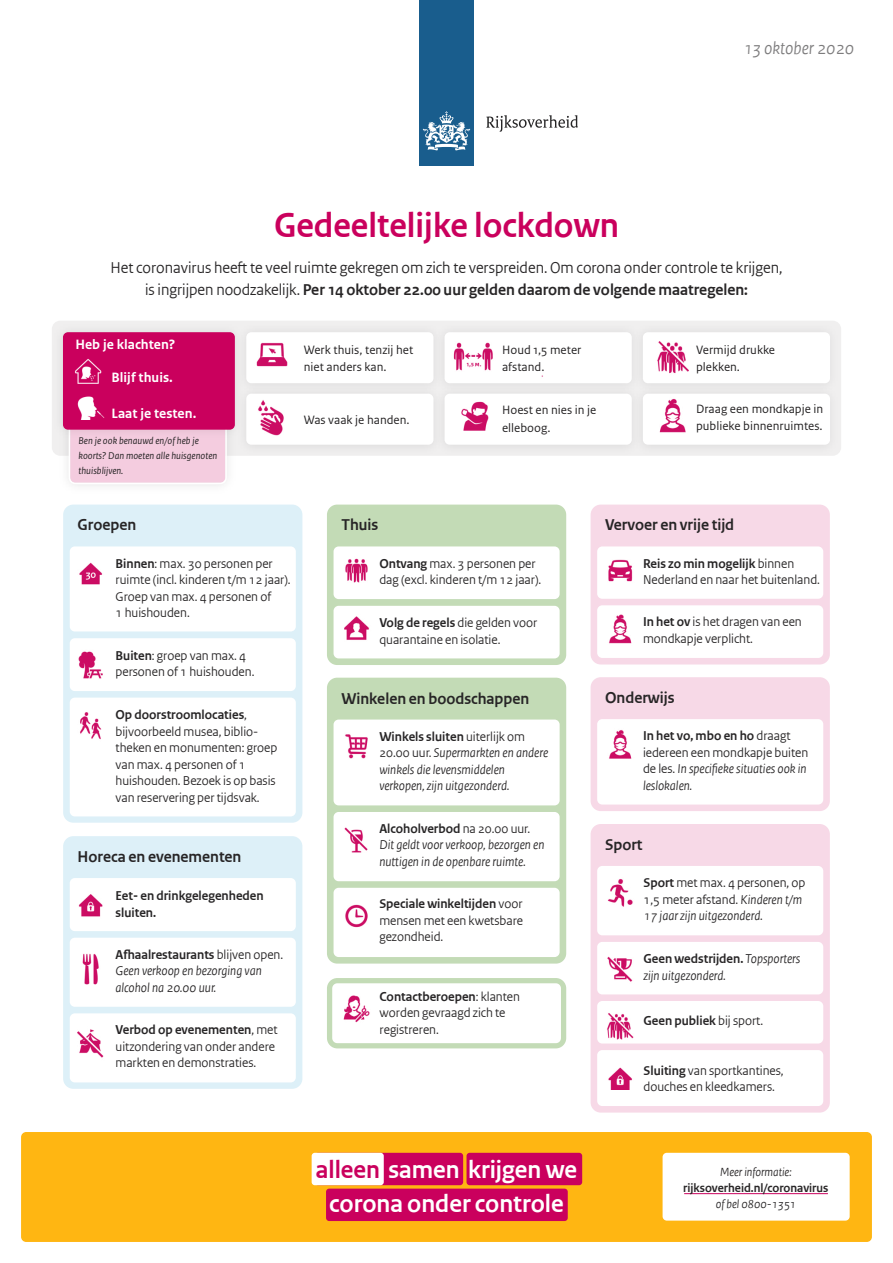
<style>
.page{position:relative;width:893px;height:1263px;background:#fff}
.page>*{position:absolute;margin:0;border:0;box-sizing:border-box;transform-origin:0 0}
.t1{font:700 36px "Rijksoverheid Sans TT";color:#ca005d}
.t2{font:700 25.95px "Rijksoverheid Sans TT";color:#fff}
.t3{font:italic 18.3px "Rijksoverheid Sans TT";color:#7d7c7d}
.t4{font:700 16.5px "Rijksoverheid Sans TT";color:#272526}
.t5{font:16.5px "Rijksoverheid Sans TT";color:#272526}
.t6{font:700 14.25px "Rijksoverheid Sans Text";color:#fff}
.t7{font:13.5px/16.5px "Rijksoverheid Sans TT";color:#272526}
.t8{font:italic 13.5px/16.5px "Rijksoverheid Sans TT";color:#272526}
.t9{font:700 13.5px/16.5px "Rijksoverheid Sans TT";color:#272526}
.t10{font:12.75px/17.2px "Rijksoverheid Sans Text";color:#272526}
.t11{font:700 12.6px "Rijksoverheid Sans TT";color:#272526}
.t12{font:italic 12.45px "Rijksoverheid Sans TT";color:#272526}
.t13{font:italic 10.35px/15.1px "Rijksoverheid Sans Text";color:#272526}
.s1{font-weight:400}
.s2{font-weight:700}
.s3{font-weight:700;font-style:normal}
.s4{font-style:normal}
.s5{font-style:italic}
.s6{color:#ca005d}
</style>
<div class="page">
<div style="left:591px;top:505px;width:239px;height:159px;background:#f7d9e7;border-radius:10px"></div>
<div style="left:597px;top:546px;width:226px;height:53px;background:#fff;border-radius:5px"></div>
<div style="left:597px;top:605px;width:226px;height:53px;background:#fff;border-radius:5px"></div>
<div style="left:63px;top:505px;width:239px;height:318px;background:#ddf0f8;border-radius:10px"></div>
<div style="left:70px;top:546px;width:226px;height:85px;background:#fff;border-radius:5px"></div>
<div style="left:70px;top:638px;width:226px;height:53px;background:#fff;border-radius:5px"></div>
<div style="left:70px;top:698px;width:226px;height:118px;background:#fff;border-radius:5px"></div>
<div style="left:21px;top:1132px;width:851px;height:110px;background:#ffb612;border-radius:5px"></div>
<div style="left:663px;top:1153px;width:187px;height:67px;background:#fff;border-radius:4px"></div>
<div style="left:419px;top:0;width:55px;height:166px;background:#195d8d"></div>
<svg style="left:423px;top:111px;width:47px;height:40px"></svg>
<svg style="left:486px;top:115px;width:92px;height:17px"></svg>
<div style="left:315px;top:1153px;width:148px;height:32px;background:#ca005d;border-radius:3px"></div>
<div style="left:466px;top:1153px;width:116px;height:32px;background:#ca005d;border-radius:3px"></div>
<div style="left:326px;top:1188px;width:242px;height:33px;background:#ca005d;border-radius:3px"></div>
<div style="left:312px;top:1153px;width:72px;height:32px;background:#fff;border-radius:3px"></div>
<hr style="left:684px;top:1193px;width:144px;height:1px;background:#ca005d">
<div style="left:63px;top:836px;width:239px;height:253px;background:#ddf0f8;border-radius:10px"></div>
<div style="left:70px;top:878px;width:226px;height:53px;background:#fff;border-radius:5px"></div>
<div style="left:70px;top:938px;width:226px;height:69px;background:#fff;border-radius:5px"></div>
<div style="left:70px;top:1013px;width:226px;height:69px;background:#fff;border-radius:5px"></div>
<div style="left:591px;top:824px;width:239px;height:288px;background:#f7d9e7;border-radius:10px"></div>
<div style="left:597px;top:866px;width:226px;height:69px;background:#fff;border-radius:5px"></div>
<div style="left:597px;top:942px;width:226px;height:52px;background:#fff;border-radius:5px"></div>
<div style="left:597px;top:1001px;width:226px;height:42px;background:#fff;border-radius:5px"></div>
<div style="left:597px;top:1050px;width:226px;height:56px;background:#fff;border-radius:5px"></div>
<div style="left:445px;top:332px;width:187px;height:51px;background:#fff;border-radius:5px"></div>
<div style="left:643px;top:394px;width:187px;height:51px;background:#fff;border-radius:5px"></div>
<svg style="left:69px;top:442px;width:8px;height:42px"></svg>
<img style="left:52px;top:320px;width:196px;height:122px">
<div style="left:63px;top:332px;width:172px;height:98px;background:#ca005d;border-radius:5px"></div>
<div style="left:591px;top:677px;width:239px;height:134px;background:#f7d9e7;border-radius:10px"></div>
<div style="left:597px;top:719px;width:226px;height:85px;background:#fff;border-radius:5px"></div>
<img style="left:77px;top:341px;width:611px;height:748px">
<p class="t3" style="left:744px;top:41px;width:112px">13 oktober 2020</p>
<p class="t1" style="left:274px;top:210px;width:346px">Gedeeltelijke lockdown</p>
<p class="t5" style="left:110px;top:260px;width:673px">Het coronavirus heeft te veel ruimte gekregen om zich te verspreiden. Om corona onder controle te krijgen,</p>
<p class="t4" style="left:145px;top:283px;width:604px"><span class="s1">is ingrijpen noodzakelijk.</span> Per 14 oktober 22.00 uur gelden daarom de volgende maatregelen:</p>
<p class="t6" style="left:75px;top:336px;width:102px">Heb je klachten?</p>
<p class="t6" style="left:112px;top:369px;width:63px">Blijf thuis.</p>
<p class="t6" style="left:112px;top:405px;width:86px">Laat je testen.</p>
<p class="t13" style="left:79px;top:434px;width:140px">Ben je ook benauwd en/of heb je koorts? Dan moeten alle huisgenoten thuisblijven.</p>
<p class="t10" style="left:304px;top:342px;width:111px">Werk thuis, tenzij het niet anders kan.</p>
<p class="t10" style="left:304px;top:413px;width:107px">Was vaak je handen.</p>
<p class="t10" style="left:502px;top:342px;width:81px">Houd 1,5 meter afstand.</p>
<p class="t10" style="left:502px;top:403px;width:96px">Hoest en nies in je</p>
<p class="t10" style="left:502px;top:420px;width:50px">elleboog.</p>
<p class="t10" style="left:696px;top:342px;width:81px">Vermijd drukke plekken.</p>
<p class="t10" style="left:696px;top:401px;width:129px">Draag een mondkapje in publieke binnenruimtes.</p>
<p class="t4" style="left:78px;top:518px;width:60px">Groepen</p>
<p class="t7" style="left:116px;top:556px;width:177px"><span class="s2">Binnen</span>: max. 30 personen per ruimte (incl. kinderen t/m 12 jaar).<br>Groep van max. 4 personen of</p>
<p class="t7" style="left:116px;top:605px;width:76px">1 huishouden.</p>
<p class="t7" style="left:116px;top:648px;width:140px"><span class="s2">Buiten</span>: groep van max. 4 personen of 1 huishouden.</p>
<p class="t9" style="left:116px;top:707px;width:133px">Op doorstroomlocaties<span class="s1">,</span></p>
<p class="t7" style="left:116px;top:724px;width:163px">bijvoor beeld musea, biblio&shy;theken en monumenten: groep van max. 4 personen of 1 huishouden. Bezoek is op basis van reservering per tijdsvak.</p>
<p class="t4" style="left:78px;top:850px;width:165px">Horeca en evenementen</p>
<p class="t9" style="left:116px;top:888px;width:150px">Eet- en drinkgelegenheden sluiten.</p>
<p class="t9" style="left:116px;top:947px;width:169px">Afhaalrestaurants <span class="s1">blijven open.</span></p>
<p class="t8" style="left:116px;top:964px;width:148px">Geen verkoop en bezorging van alcohol na 20.00 uur.</p>
<p class="t7" style="left:116px;top:1023px;width:164px"><span class="s2">Verbod op evenementen</span>, met uitzondering van onder andere markten en demonstraties.</p>
<p class="t4" style="left:341px;top:518px;width:38px">Thuis</p>
<p class="t7" style="left:379px;top:556px;width:163px"><span class="s2">Ontvang</span> max. 3 personen per dag (excl. kinderen t/m 12 jaar).</p>
<p class="t7" style="left:379px;top:615px;width:159px"><span class="s2">Volg de regels</span> die gelden voor quarantaine en isolatie.</p>
<p class="t4" style="left:341px;top:691px;width:189px">Winkelen en boodschappen</p>
<p class="t8" style="left:379px;top:729px;width:170px"><span class="s3">Winkels sluiten</span> <span class="s4">uiterlijk om<br>20.00 uur.</span> Supermarkten en andere winkels die levensmiddelen verkopen, zijn uitgezonderd.</p>
<p class="t9" style="left:379px;top:821px;width:152px">Alcoholverbod <span class="s1">na 20.00 uur.</span></p>
<p class="t8" style="left:379px;top:837px;width:167px">Dit geldt voor verkoop, bezorgen en nuttigen in de openbare ruimte.</p>
<p class="t7" style="left:379px;top:897px;width:145px;text-align:justify"><span class="s2">Speciale winkeltijden</span> voor mensen met een kwetsbare gezondheid.</p>
<p class="t7" style="left:380px;top:989px;width:142px"><span class="s2">Contactberoepen</span>: klanten worden gevraagd zich te registreren.</p>
<p class="t4" style="left:605px;top:518px;width:131px">Vervoer en vrije tijd</p>
<p class="t7" style="left:643px;top:556px;width:178px"><span class="s2">Reis zo min mogelijk</span> binnen<br>Nederland en naar het buitenland.</p>
<p class="t7" style="left:643px;top:614px;width:160px"><span class="s2">In het ov</span> is het dragen van een mondkapje verplicht.</p>
<p class="t4" style="left:605px;top:691px;width:71px">Onderwijs</p>
<p class="t7" style="left:643px;top:729px;width:167px"><span class="s2">In het vo, mbo en ho</span> draagt iedereen een mondkapje buiten de les. <span class="s5">In specifieke situaties ook in leslokalen.</span></p>
<p class="t4" style="left:605px;top:837px;width:39px">Sport</p>
<p class="t7" style="left:643px;top:875px;width:163px"><span class="s2">Sport</span> met max. 4 personen, op<br>1,5 meter afstand. <span class="s5">Kinderen t/m</span></p>
<p class="t8" style="left:643px;top:908px;width:121px">17 jaar zijn uitgezonderd.</p>
<p class="t8" style="left:643px;top:952px;width:158px"><span class="s3">Geen wedstrijden.</span> Topsporters zijn uitgezonderd.</p>
<p class="t9" style="left:643px;top:1014px;width:121px">Geen publiek <span class="s1">bij sport.</span></p>
<p class="t7" style="left:643px;top:1063px;width:142px"><span class="s2">Sluiting</span> van sportkantines, douches en kleedkamers.</p>
<p class="t2" style="left:316px;top:1158px;width:263px"><span class="s6">alleen</span> samen krijgen we</p>
<p class="t2" style="left:329px;top:1193px;width:236px">corona onder controle</p>
<p class="t12" style="left:720px;top:1167px;width:73px">Meer informatie:</p>
<p class="t11" style="left:683px;top:1182px;width:147px">rijksoverheid.nl/coronavirus</p>
<p class="t12" style="left:716px;top:1199px;width:81px">of bel 0800-1351</p>
</div>
